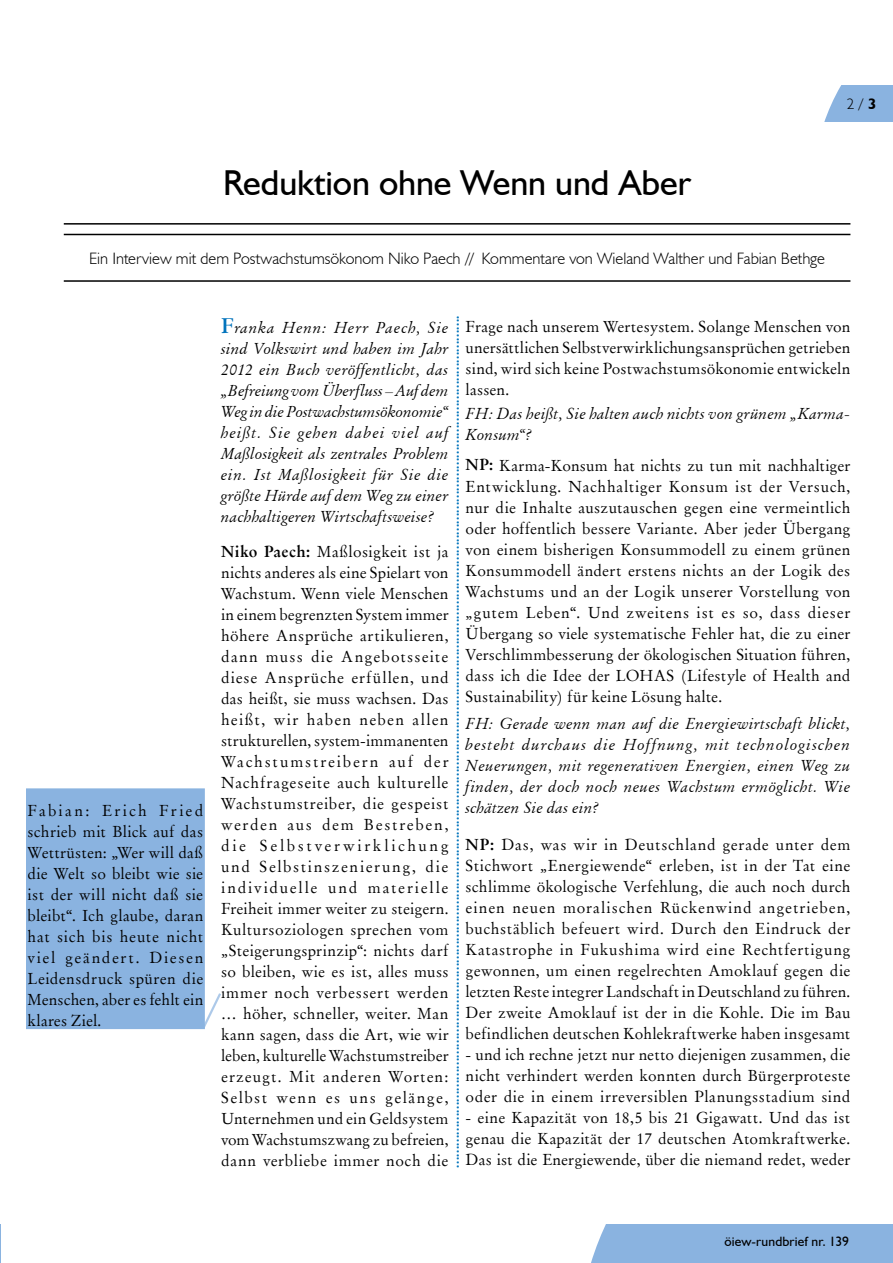
<style>
.page{position:relative;width:893px;height:1263px;background:#fff}
.page>*{position:absolute;margin:0;border:0;box-sizing:border-box;transform-origin:0 0}
.t1{font:36px "Humanist 521 BT";letter-spacing:-.005em;color:#000}
.t2{font:300 16.5px "Humanist 521 BT";color:#000}
.t3{font:15.75px/21px "Original Garamond BT";letter-spacing:.01em;color:#000;text-align:justify}
.t4{font:italic 15.75px/21px "Original Garamond BT";letter-spacing:.015em;color:#000;text-align:justify}
.t5{font:300 15px "Humanist 521 BT";color:#000}
.t6{font:700 13.5px "Original Garamond BT";color:#0073bc}
.t7{font:13.5px "Humanist 521 BT";letter-spacing:.01em;color:#000}
.s1{font-family:"Original Garamond BT";font-weight:400}
.s2{font-weight:700}
.s3{font-weight:700;font-style:normal;font-size:21px;color:#0073bc}
</style>
<div class="page">
<div style="left:591px;top:1225px;width:302px;height:38px;background:#8ab3e0"></div>
<svg style="left:824px;top:86px;width:69px;height:36px"></svg>
<svg style="left:0;top:1225px;width:1px;height:38px"></svg>
<hr style="left:64px;top:223px;width:786px;height:2px;background:#000">
<hr style="left:64px;top:234px;width:786px;height:1px;background:#000">
<hr style="left:64px;top:280px;width:786px;height:2px;background:#000">
<div style="left:27px;top:789px;width:177px;height:239px;background:#8ab3e0"></div>
<div style="left:26px;top:788px;width:179px;height:241px;border:2px solid #8ab3e0"></div>
<svg style="left:201px;top:992px;width:20px;height:38px"></svg>
<p class="t5" style="left:847px;top:95px;width:31px">2 <span class="s1">/</span> <span class="s2">3</span></p>
<h1 class="t1" style="left:223px;top:160px;width:470px">Reduktion ohne Wenn und Aber</h1>
<p class="t2" style="left:89px;top:248px;width:737px">Ein Interview mit dem Postwachstumsökonom Niko Paech // Kommentare von Wieland Walther und Fabian Bethge</p>
<p class="t3" style="left:28px;top:800px;width:177px">Fabian: Erich Fried schrieb mit Blick auf das Wettrüsten: „Wer will daß die Welt so bleibt wie sie ist der will nicht daß sie bleibt“. Ich glaube, daran hat sich bis heute nicht viel geändert. Diesen Leidensdruck spüren die Menschen, aber es fehlt ein klares Ziel.</p>
<p class="t6" style="left:446px;top:1167px;width:854px;rotate:-90deg">.........................................................................................................................................................................................................................................</p>
<p class="t4" style="left:221px;top:317px;width:229px"><span class="s3">F</span>ranka Henn: Herr Paech, Sie sind Volkswirt und haben im Jahr 2012 ein Buch veröffentlicht, das „Befreiung vom Überfluss – Auf dem Weg in die Postwachstumsökonomie“ heißt. Sie gehen dabei viel auf Maßlosigkeit als zentrales Problem ein. Ist Maßlosigkeit für Sie die größte Hürde auf dem Weg zu einer nachhaltigeren Wirtschaftsweise?</p>
<p class="t3" style="left:221px;top:541px;width:229px"><span class="s2">Niko Paech:</span> Maßlosigkeit ist ja nichts anderes als eine Spielart von Wachstum. Wenn viele Menschen in einem begrenzten System immer höhere Ansprüche artikulieren, dann muss die Angebotsseite diese Ansprüche erfüllen, und das heißt, sie muss wachsen. Das heißt, wir haben neben allen strukturellen, system-immanenten Wachstumstreibern auf der Nachfrageseite auch kulturelle Wachstumstreiber, die gespeist werden aus dem Bestreben, die Selbstverwirklichung und Selbstinszenierung, die individuelle und materielle Freiheit immer weiter zu steigern.<br>Kultursoziologen sprechen vom „Steigerungsprinzip“: nichts darf so bleiben, wie es ist, alles muss immer noch verbessert werden … höher, schneller, weiter. Man kann sagen, dass die Art, wie wir leben, kulturelle Wachstumstreiber erzeugt. Mit anderen Worten:<br>Selbst wenn es uns gelänge, Unternehmen und ein Geldsystem vom Wachstumszwang zu befreien, dann verbliebe immer noch die</p>
<p class="t3" style="left:466px;top:316px;width:386px">Frage nach unserem Wertesystem. Solange Menschen von unersättlichen Selbstverwirklichungsansprüchen getrieben sind, wird sich keine Postwachstumsökonomie entwickeln lassen.</p>
<p class="t4" style="left:466px;top:403px;width:386px">FH: Das heißt, Sie halten auch nichts von grünem „Karma-<br>Konsum“?</p>
<p class="t3" style="left:466px;top:455px;width:386px"><span class="s2">NP:</span> Karma-Konsum hat nichts zu tun mit nachhaltiger Entwicklung. Nachhaltiger Konsum ist der Versuch, nur die Inhalte auszutauschen gegen eine vermeintlich oder hoffentlich bessere Variante. Aber jeder Übergang von einem bisherigen Konsummodell zu einem grünen Konsummodell ändert erstens nichts an der Logik des Wachstums und an der Logik unserer Vorstellung von „gutem Leben“. Und zweitens ist es so, dass dieser Übergang so viele systematische Fehler hat, die zu einer Verschlimmbesserung der ökologischen Situation führen, dass ich die Idee der LOHAS (Lifestyle of Health and Sustainability) für keine Lösung halte.</p>
<p class="t4" style="left:466px;top:713px;width:386px">FH: Gerade wenn man auf die Energiewirtschaft blickt, besteht durchaus die Hoffnung, mit technologischen Neuerungen, mit regenerativen Energien, einen Weg zu finden, der doch noch neues Wachstum ermöglicht. Wie schätzen Sie das ein?</p>
<p class="t3" style="left:466px;top:834px;width:386px"><span class="s2">NP:</span> Das, was wir in Deutschland gerade unter dem Stichwort „Energiewende“ erleben, ist in der Tat eine schlimme ökologische Verfehlung, die auch noch durch einen neuen moralischen Rückenwind angetrieben, buchstäblich befeuert wird. Durch den Eindruck der Katastrophe in Fukushima wird eine Rechtfertigung gewonnen, um einen regelrechten Amoklauf gegen die letzten Reste integrer Landschaft in Deutschland zu führen.<br>Der zweite Amoklauf ist der in die Kohle. Die im Bau befindlichen deutschen Kohlekraftwerke haben insgesamt</p>
<p class="t3" style="left:466px;top:1044px;width:386px">- und ich rechne jetzt nur netto diejenigen zusammen, die nicht verhindert werden konnten durch Bürgerproteste oder die in einem irreversiblen Planungsstadium sind</p>
<p class="t3" style="left:466px;top:1107px;width:386px">- eine Kapazität von 18,5 bis 21 Gigawatt. Und das ist genau die Kapazität der 17 deutschen Atomkraftwerke.<br>Das ist die Energiewende, über die niemand redet, weder</p>
<p class="t7" style="left:724px;top:1233px;width:126px">öiew-rundbrief nr. 139</p>
</div>
